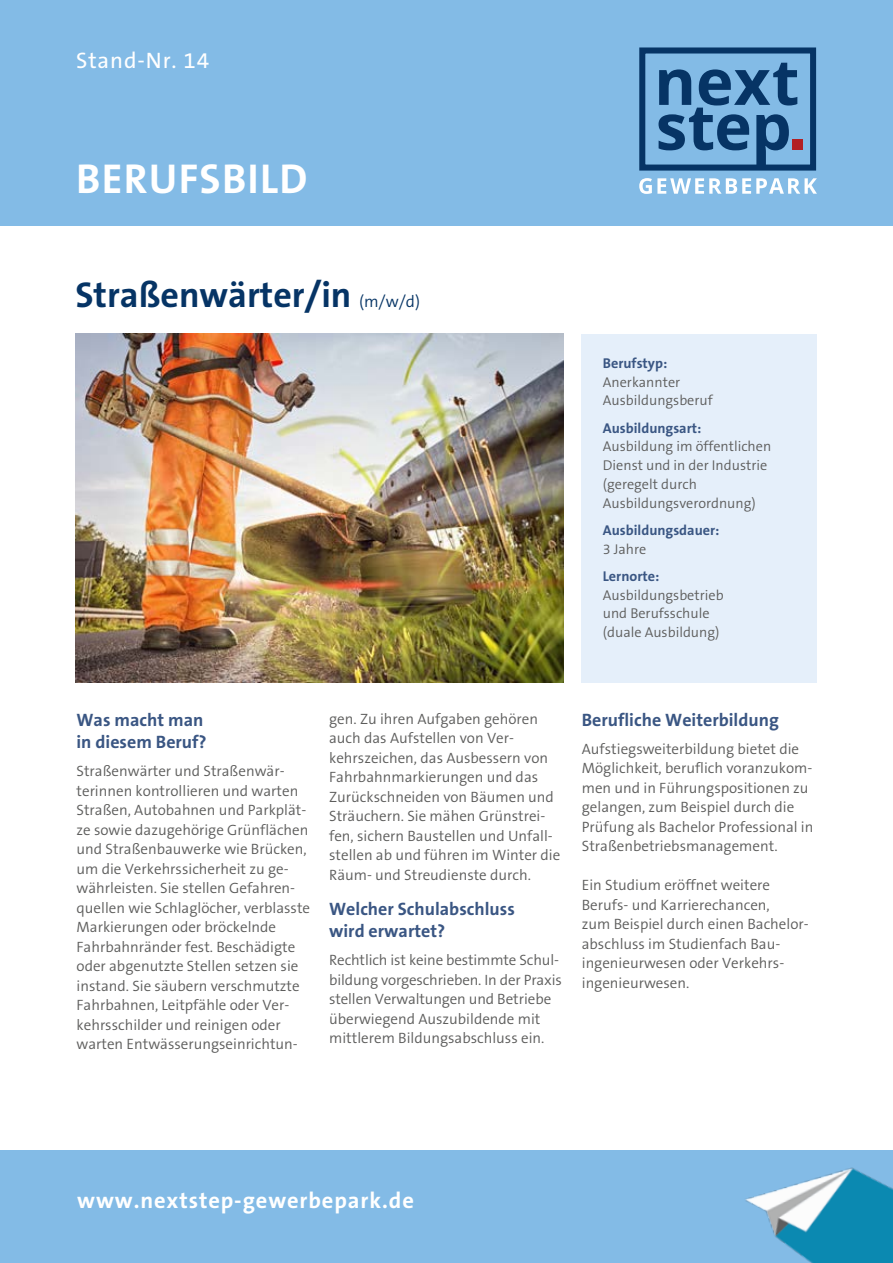
<style>
.page{position:relative;width:893px;height:1263px;background:#fff}
.page>*{position:absolute;margin:0;border:0;box-sizing:border-box;transform-origin:0 0}
.t1{font:700 42px "The Sans B7";letter-spacing:.03em;color:#fff}
.t2{font:700 36px "The Sans B7";color:#063465}
.t3{font:700 22.5px "The Sans B7";letter-spacing:.04em;color:#fff}
.t4{font:22.5px "The Sans B5 Plain";letter-spacing:.04em;color:#fff}
.t5{font:700 18px/22.5px "The Sans B7";color:#3a5683}
.t6{font:300 15px/19.5px "The Sans B4";color:#5d5d5c}
.t7{font:300 14.25px/18.8px "The Sans B4";color:#5d5d5c}
.t8{font:700 14.25px "The Sans B7";color:#3a5683}
.s1{font-family:"The Sans B4";font-weight:300;font-size:16.5px}
</style>
<div class="page">
<div style="left:581px;top:334px;width:235px;height:348px;background:#e5effa"></div>
<img style="left:75px;top:334px;width:489px;height:348px">
<div style="left:0;top:0;width:893px;height:225px;background:#83bbe6"></div>
<div style="left:0;top:1150px;width:893px;height:113px;background:#83bbe6"></div>
<img style="left:745px;top:1167px;width:148px;height:96px">
<div style="left:639px;top:47px;width:177px;height:124px;border:6px solid #063465"></div>
<svg style="left:658px;top:63px;width:139px;height:102px"></svg>
<div style="left:792px;top:139px;width:10px;height:11px;background:#b21f23"></div>
<svg style="left:639px;top:178px;width:178px;height:16px"></svg>
<h3 class="t4" style="left:76px;top:48px;width:134px">Stand-Nr. 14</h3>
<h1 class="t1" style="left:76px;top:157px;width:233px">BERUFSBILD</h1>
<h2 class="t2" style="left:75px;top:275px;width:346px">Straßenwärter/in <span class="s1">(m/w/d)</span></h2>
<p class="t8" style="left:603px;top:356px;width:66px">Berufstyp:</p>
<p class="t7" style="left:603px;top:373px;width:111px">Anerkannter<br>Ausbildungsberuf</p>
<p class="t8" style="left:603px;top:420px;width:100px">Ausbildungsart:</p>
<p class="t7" style="left:603px;top:438px;width:170px">Ausbildung im öffentlichen<br>Dienst und in der Industrie (geregelt durch<br>Ausbildungsverordnung)</p>
<p class="t8" style="left:603px;top:523px;width:118px">Ausbildungsdauer:</p>
<p class="t7" style="left:603px;top:540px;width:45px">3 Jahre</p>
<p class="t8" style="left:603px;top:569px;width:58px">Lernorte:</p>
<p class="t7" style="left:603px;top:586px;width:122px">Ausbildungsbetrieb und Berufsschule (duale Ausbildung)</p>
<p class="t5" style="left:77px;top:709px;width:132px">Was macht man in diesem Beruf?</p>
<p class="t6" style="left:77px;top:762px;width:235px">Straßenwärter und Straßenwär&shy;terinnen kontrollieren und warten Straßen, Autobahnen und Parkplät&shy;ze sowie dazugehörige Grünflächen und Straßenbauwerke wie Brücken, um die Verkehrssicherheit zu ge&shy;währleisten. Sie stellen Gefahren&shy;quellen wie Schlaglöcher, verblasste Markierungen oder bröckelnde Fahrbahnränder fest. Beschädigte oder abgenutzte Stellen setzen sie instand. Sie säubern verschmutzte Fahrbahnen, Leitpfähle oder Ver&shy;kehrsschilder und reinigen oder warten Entwässerungseinrichtun-</p>
<p class="t6" style="left:329px;top:710px;width:233px">gen. Zu ihren Aufgaben gehören auch das Aufstellen von Ver&shy;kehrszeichen, das Ausbessern von<br>Fahrbahnmarkierungen und das<br>Zurückschneiden von Bäumen und<br>Sträuchern. Sie mähen Grünstrei&shy;fen, sichern Baustellen und Unfall&shy;stellen ab und führen im Winter die<br>Räum- und Streudienste durch.</p>
<p class="t5" style="left:329px;top:898px;width:187px">Welcher Schulabschluss wird erwartet?</p>
<p class="t6" style="left:329px;top:951px;width:234px">Rechtlich ist keine bestimmte Schul&shy;bildung vorgeschrieben. In der Praxis stellen Verwaltungen und Betriebe überwiegend Auszubildende mit mittlerem Bildungsabschluss ein.</p>
<p class="t5" style="left:582px;top:709px;width:198px">Berufliche Weiterbildung</p>
<p class="t6" style="left:582px;top:740px;width:233px">Aufstiegsweiterbildung bietet die Möglichkeit, beruflich voranzukom&shy;men und in Führungspositionen zu gelangen, zum Beispiel durch die Prüfung als Bachelor Professional in Straßenbetriebsmanagement.</p>
<p class="t6" style="left:582px;top:876px;width:228px">Ein Studium eröffnet weitere<br>Berufs- und Karrierechancen,<br>zum Beispiel durch einen Bachelor&shy;abschluss im Studienfach Bau&shy;ingenieurwesen oder Verkehrs&shy;ingenieurwesen.</p>
<h3 class="t3" style="left:77px;top:1189px;width:338px">www.nextstep-gewerbepark.de</h3>
</div>
